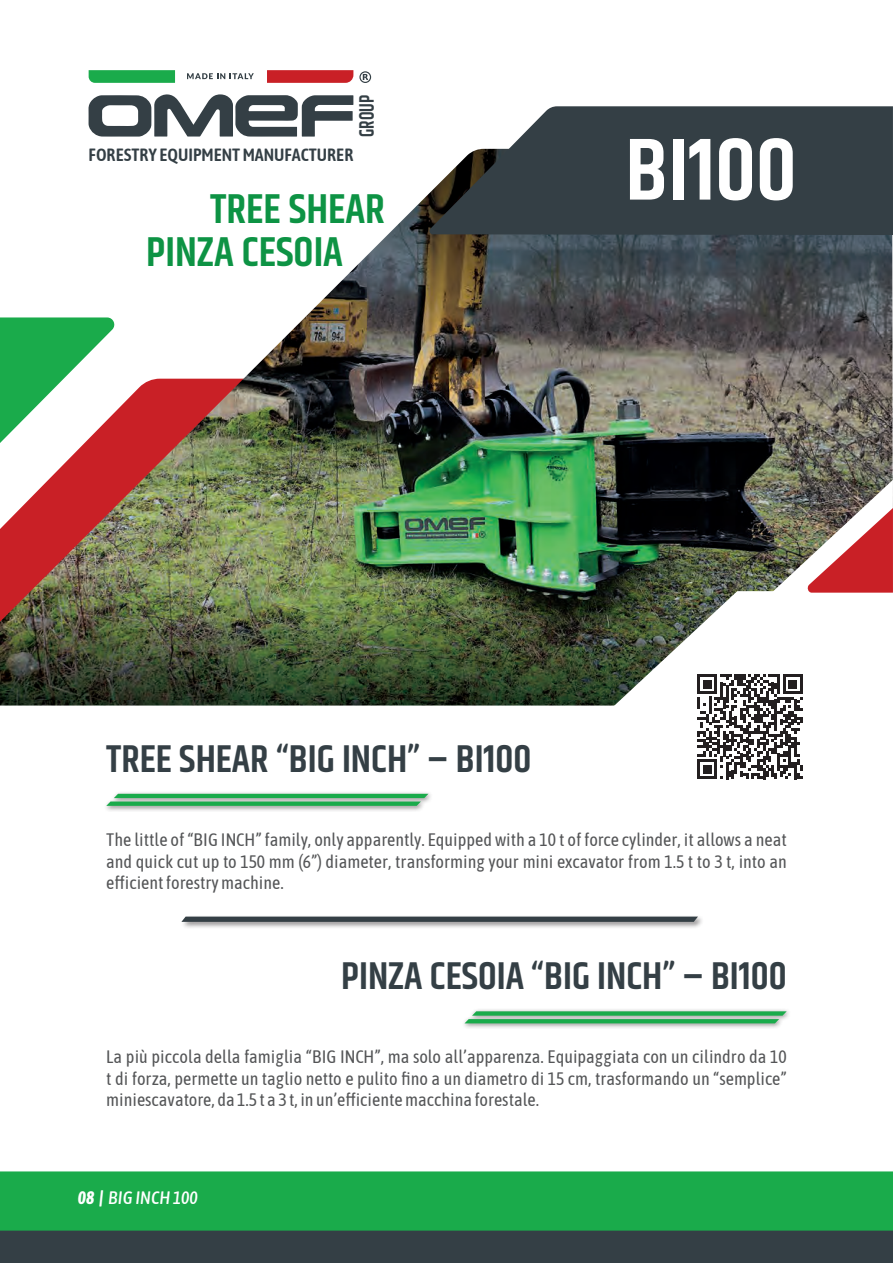
<style>
.page{position:relative;width:893px;height:1263px;background:#fff}
.page>*{position:absolute;margin:0;border:0;box-sizing:border-box;transform-origin:0 0}
.t1{font:600 88.5px "Khand";color:#fff}
.t2{font:600 42px/43.5px "Khand";color:#0d9344}
.t3{font:600 39px "Khand";color:#343f45}
.t4{font:600 21.15px "Khand";color:#343f45;scale:.85 1}
.t5{font:18px/21.6px "Asap Condensed";color:#545557;text-align:justify}
.t6{font:italic 500 18px "Asap Condensed";letter-spacing:.01em;color:#fff}
.t7{font:600 17.7px "Asap Condensed";color:#343f45}
.s1{font-weight:700}
</style>
<div class="page">
<img style="left:0;top:194px;width:893px;height:511px">
<img style="left:643px;top:480px;width:250px;height:28px">
<svg style="left:428px;top:106px;width:465px;height:129px;background:#464f54"></svg>
<img style="left:607px;top:508px;width:286px;height:271px">
<div style="left:104px;top:790px;width:330px;height:22px;background:#231f20;opacity:.5"></div>
<svg style="left:106px;top:794px;width:322px;height:12px;background:#51b372"></svg>
<div style="left:462px;top:1008px;width:330px;height:21px;background:#231f20;opacity:.5"></div>
<svg style="left:464px;top:1011px;width:323px;height:12px;background:#56b576"></svg>
<div style="left:180px;top:915px;width:525px;height:15px;background:#231f20;opacity:.5"></div>
<svg style="left:181px;top:916px;width:517px;height:6px;background:#4b5459"></svg>
<div style="left:0;top:1230px;width:893px;height:33px;background:#343f45"></div>
<div style="left:0;top:1171px;width:893px;height:59px;background:#1aab4b"></div>
<svg style="left:89px;top:70px;width:86px;height:13px"></svg>
<svg style="left:267px;top:70px;width:86px;height:13px"></svg>
<svg style="left:187px;top:73px;width:67px;height:6px"></svg>
<svg style="left:88px;top:94px;width:265px;height:43px"></svg>
<svg style="left:359px;top:71px;width:12px;height:12px"></svg>
<p class="t4" style="left:353px;top:137px;width:51px;rotate:-90deg">GROUP</p>
<p class="t7" style="left:89px;top:142px;width:266px">FORESTRY EQUIPMENT MANUFACTURER</p>
<h2 class="t2" style="left:146px;top:189px;width:240px;text-indent:64px">TREE SHEAR<br>PINZA CESOIA</h2>
<h1 class="t1" style="left:625px;top:111px;width:173px">BI100</h1>
<h3 class="t3" style="left:106px;top:733px;width:427px">TREE SHEAR “BIG INCH” – BI100</h3>
<p class="t5" style="left:106px;top:828px;width:682px">The little of “BIG INCH” family, only apparently. Equipped with a 10 t of force cylinder, it allows a neat and quick cut up to 150 mm (6”) diameter, transforming your mini excavator from 1.5 t to 3 t, into an efficient forestry machine.</p>
<h3 class="t3" style="left:341px;top:950px;width:447px">PINZA CESOIA “BIG INCH” – BI100</h3>
<p class="t5" style="left:106px;top:1045px;width:682px">La più piccola della famiglia “BIG INCH”, ma solo all’apparenza. Equipaggiata con un cilindro da 10 t di forza, permette un taglio netto e pulito fino a un diametro di 15 cm, trasformando un “semplice” miniescavatore, da 1.5 t a 3 t, in un’efficiente macchina forestale.</p>
<p class="t6" style="left:78px;top:1185px;width:121px"><span class="s1">08 |</span> BIG INCH 100</p>
</div>
